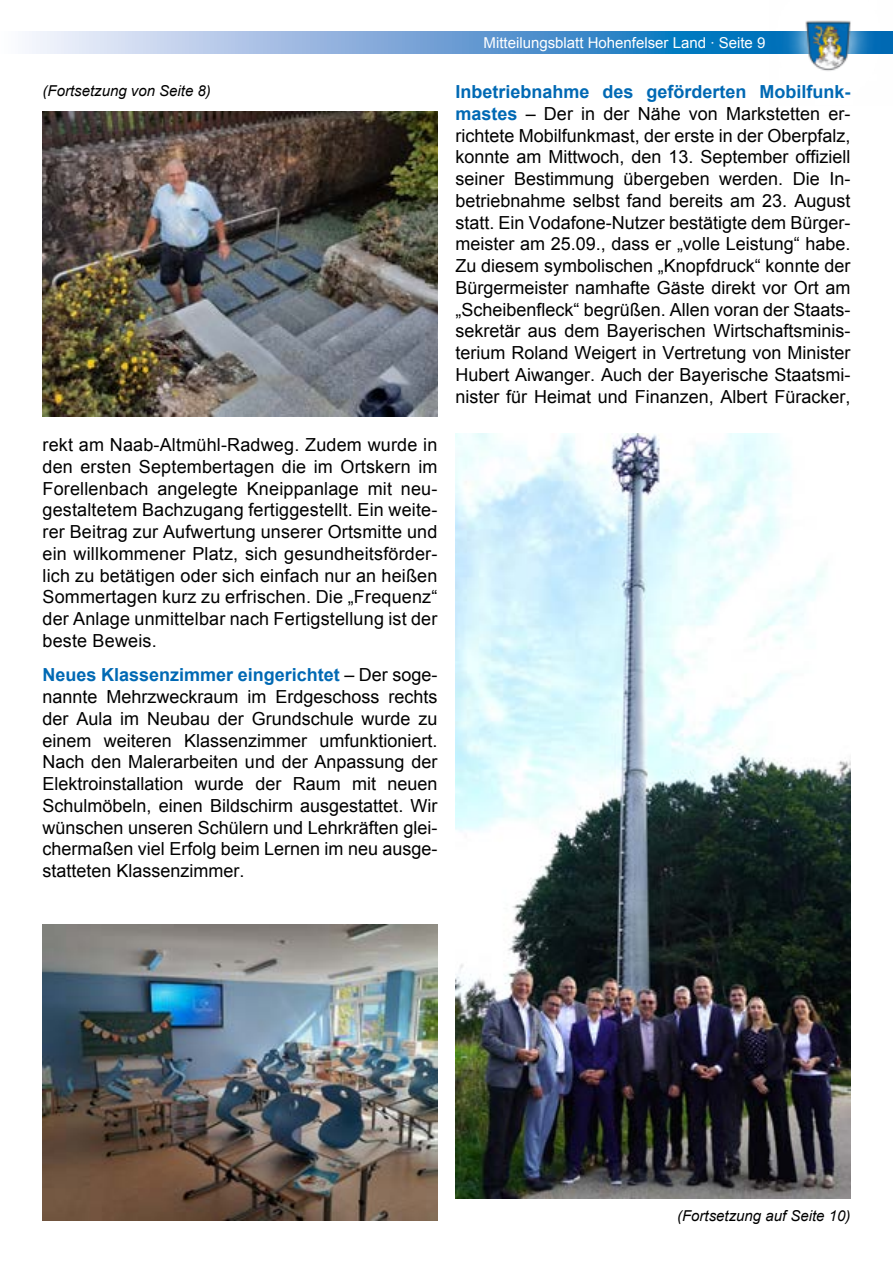
<style>
.page{position:relative;width:893px;height:1263px;background:#fff}
.page>*{position:absolute;margin:0;border:0;box-sizing:border-box;transform-origin:0 0}
.t1{font:18px/21.8px "Arial";color:#000;text-align:justify}
.t2{font:italic 15px "Arial";color:#000}
.t3{font:15px "Arial";color:#fff}
.s1{font-weight:700;color:#0069b4}
</style>
<div class="page">
<svg style="left:29px;top:32px;width:741px;height:21px;background:#78aad9"></svg>
<img style="left:770px;top:20px;width:123px;height:51px">
<img style="left:43px;top:111px;width:394px;height:306px">
<img style="left:455px;top:434px;width:395px;height:764px">
<img style="left:43px;top:924px;width:394px;height:296px">
<p class="t2" style="left:43px;top:81px;width:170px">(Fortsetzung von Seite 8)</p>
<p class="t1" style="left:43px;top:434px;width:396px">rekt am Naab-Altmühl-Radweg. Zudem wurde in den ersten Septembertagen die im Ortskern im Forellenbach angelegte Kneippanlage mit neu&shy;gestaltetem Bachzugang fertiggestellt. Ein weite&shy;rer Beitrag zur Aufwertung unserer Ortsmitte und ein willkommener Platz, sich gesundheitsförder&shy;lich zu betätigen oder sich einfach nur an heißen Sommertagen kurz zu erfrischen. Die „Frequenz“ der Anlage unmittelbar nach Fertigstellung ist der beste Beweis.</p>
<p class="t1" style="left:43px;top:664px;width:396px"><span class="s1">Neues Klassenzimmer eingerichtet</span> – Der soge&shy;nannte Mehrzweckraum im Erdgeschoss rechts der Aula im Neubau der Grundschule wurde zu einem weiteren Klassenzimmer umfunktioniert.<br>Nach den Malerarbeiten und der Anpassung der Elektroinstallation wurde der Raum mit neuen Schulmöbeln, einen Bildschirm ausgestattet. Wir wünschen unseren Schülern und Lehrkräften glei&shy;chermaßen viel Erfolg beim Lernen im neu ausge&shy;statteten Klassenzimmer.</p>
<p class="t3" style="left:484px;top:33px;width:283px">Mitteilungsblatt Hohenfelser Land · Seite 9</p>
<p class="t1" style="left:455px;top:81px;width:396px"><span class="s1">Inbetriebnahme des geförderten Mobilfunk&shy;mastes</span> – Der in der Nähe von Markstetten er&shy;richtete Mobilfunkmast, der erste in der Oberpfalz, konnte am Mittwoch, den 13. September offiziell seiner Bestimmung übergeben werden. Die In&shy;betriebnahme selbst fand bereits am 23. August statt. Ein Vodafone-Nutzer bestätigte dem Bürger&shy;meister am 25.09., dass er „volle Leistung“ habe.<br>Zu diesem symbolischen „Knopfdruck“ konnte der Bürgermeister namhafte Gäste direkt vor Ort am „Scheibenfleck“ begrüßen. Allen voran der Staats&shy;sekretär aus dem Bayerischen Wirtschaftsminis&shy;terium Roland Weigert in Vertretung von Minister Hubert Aiwanger. Auch der Bayerische Staatsmi&shy;nister für Heimat und Finanzen, Albert Füracker,</p>
<p class="t2" style="left:677px;top:1206px;width:175px">(Fortsetzung auf Seite 10)</p>
</div>
